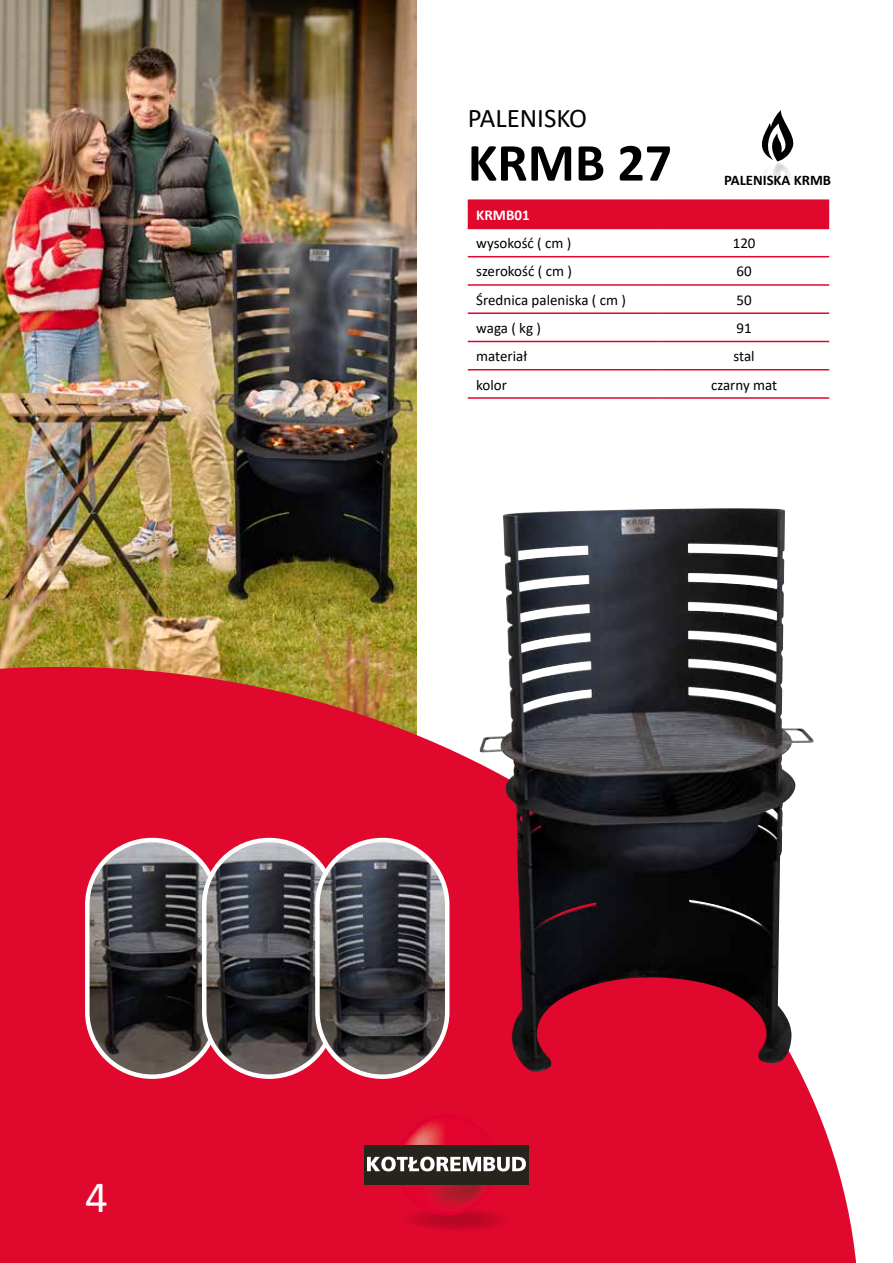
<style>
.page{position:relative;width:893px;height:1263px;background:#fff}
.page>*{position:absolute;margin:0;border:0;box-sizing:border-box;transform-origin:0 0}
.t1{font:700 54px "Calibri";color:#000}
.t2{font:45px "Calibri";color:#fff}
.t3{font:27px "Calibri";color:#000}
.t4{font:15px "Calibri";color:#000}
.t5{font:700 15px "Calibri";color:#fff}
.t6{font:700 14.7px "Calibri";color:#000}
</style>
<div class="page">
<img style="left:0;top:0;width:417px;height:667px">
<svg style="left:0;top:667px;width:857px;height:596px;background:#e12341"></svg>
<svg style="left:468px;top:110px;width:361px;height:118px"></svg>
<hr style="left:468px;top:312px;width:191px;height:2px;background:#e0082d">
<hr style="left:468px;top:341px;width:191px;height:1px;background:#e0082d">
<hr style="left:468px;top:369px;width:191px;height:1px;background:#e0082d">
<hr style="left:659px;top:369px;width:170px;height:1px;background:#e0082d">
<hr style="left:468px;top:397px;width:191px;height:2px;background:#e0082d">
<hr style="left:468px;top:199px;width:191px;height:2px;background:#e0082d">
<hr style="left:659px;top:199px;width:170px;height:2px;background:#e0082d">
<hr style="left:468px;top:228px;width:191px;height:1px;background:#e0082d">
<hr style="left:468px;top:256px;width:191px;height:1px;background:#e0082d">
<hr style="left:468px;top:284px;width:191px;height:2px;background:#e0082d">
<hr style="left:659px;top:312px;width:170px;height:2px;background:#e0082d">
<hr style="left:659px;top:341px;width:170px;height:1px;background:#e0082d">
<hr style="left:659px;top:228px;width:170px;height:1px;background:#e0082d">
<hr style="left:659px;top:256px;width:170px;height:1px;background:#e0082d">
<hr style="left:659px;top:284px;width:170px;height:2px;background:#e0082d">
<hr style="left:659px;top:397px;width:170px;height:2px;background:#e0082d">
<img style="left:480px;top:508px;width:333px;height:565px">
<img style="left:87px;top:840px;width:130px;height:237px;border-radius:65px">
<div style="left:85px;top:838px;width:134px;height:241px;border:4px solid #fff;border-radius:65px"></div>
<img style="left:204px;top:840px;width:130px;height:237px;border-radius:65px">
<div style="left:202px;top:838px;width:134px;height:241px;border:4px solid #fff;border-radius:65px"></div>
<img style="left:317px;top:840px;width:130px;height:237px;border-radius:65px">
<div style="left:315px;top:838px;width:134px;height:241px;border:4px solid #fff;border-radius:65px"></div>
<svg style="left:404px;top:1208px;width:106px;height:23px;background:#c90628"></svg>
<div style="left:364px;top:1145px;width:165px;height:39px;background:#27241d"></div>
<svg style="left:367px;top:1117px;width:159px;height:95px"></svg>
<h2 class="t2" style="left:85px;top:1165px;width:24px">4</h2>
<h3 class="t3" style="left:468px;top:99px;width:121px">PALENISKO</h3>
<h1 class="t1" style="left:468px;top:124px;width:206px">KRMB 27</h1>
<p class="t6" style="left:724px;top:169px;width:109px">PALENISKA KRMB</p>
<p class="t5" style="left:476px;top:204px;width:55px">KRMB01</p>
<p class="t4" style="left:476px;top:233px;width:97px">wysokość ( cm )</p>
<p class="t4" style="left:733px;top:233px;width:24px">120</p>
<p class="t4" style="left:476px;top:261px;width:97px">szerokość ( cm )</p>
<p class="t4" style="left:736px;top:261px;width:17px">60</p>
<p class="t4" style="left:476px;top:289px;width:151px">Średnica paleniska ( cm )</p>
<p class="t4" style="left:736px;top:289px;width:17px">50</p>
<p class="t4" style="left:476px;top:318px;width:66px">waga ( kg )</p>
<p class="t4" style="left:736px;top:318px;width:17px">91</p>
<p class="t4" style="left:476px;top:346px;width:52px">materiał</p>
<p class="t4" style="left:734px;top:346px;width:23px">stal</p>
<p class="t4" style="left:476px;top:374px;width:32px">kolor</p>
<p class="t4" style="left:711px;top:374px;width:68px">czarny mat</p>
</div>
